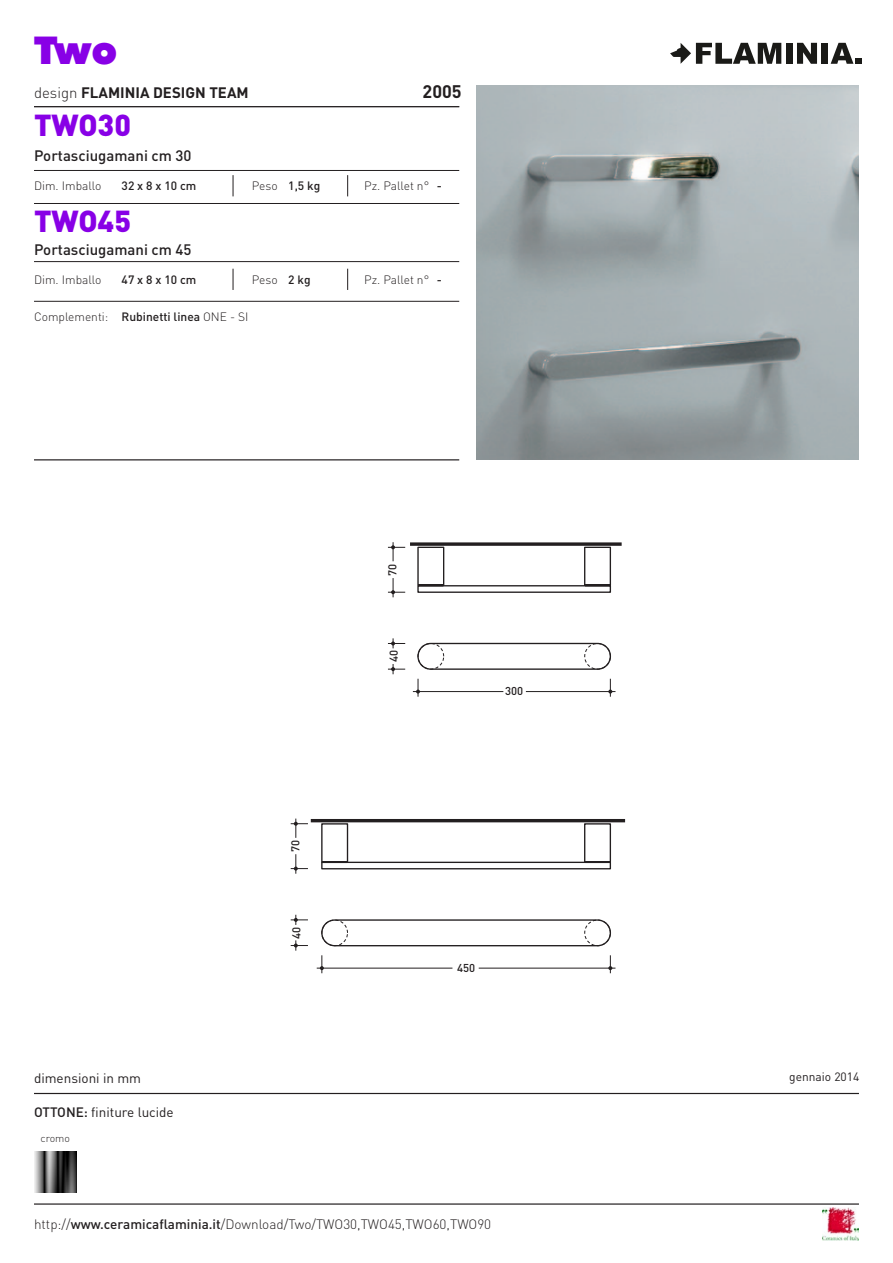
<style>
.page{position:relative;width:893px;height:1263px;background:#fff}
.page>*{position:absolute;margin:0;border:0;box-sizing:border-box;transform-origin:0 0}
.t1{font:800 39px "Avenir Next LT Pro";color:#8800e6}
.t2{font:900 30px "DIN";color:#8800e6}
.t3{font:700 18px "DIN";color:#231f20}
.t4{font:500 15px "DIN";color:#231f20}
.t5{font:700 15px "DIN";color:#231f20}
.t6{font:300 13.5px "DIN";color:#231f20}
.t7{font:13.5px "DIN";color:#231f20}
.t8{font:300 12px "DIN";color:#231f20}
.t9{font:500 12px "DIN";color:#231f20}
.t10{font:12px "DIN";color:#231f20}
.t11{font:500 11.25px "DIN";color:#231f20}
.t12{font:300 10.5px "DIN";color:#231f20}
.s1{font-weight:300}
.s2{font-weight:500}
</style>
<div class="page">
<hr style="left:34px;top:1203px;width:825px;height:2px;background:#231f20">
<img style="left:822px;top:1208px;width:37px;height:32px">
<svg style="left:670px;top:43px;width:111px;height:21px"></svg>
<div style="left:786px;top:43px;width:6px;height:21px;background:#1a1a17"></div>
<svg style="left:797px;top:43px;width:20px;height:21px"></svg>
<div style="left:822px;top:43px;width:6px;height:21px;background:#1a1a17"></div>
<svg style="left:831px;top:43px;width:30px;height:21px"></svg>
<hr style="left:34px;top:459px;width:425px;height:1px;background:#231f20">
<hr style="left:34px;top:170px;width:425px;height:1px;background:#231f20">
<hr style="left:34px;top:261px;width:425px;height:1px;background:#231f20">
<hr style="left:34px;top:203px;width:425px;height:1px;background:#231f20">
<svg style="left:233px;top:175px;width:1px;height:21px"></svg>
<svg style="left:347px;top:175px;width:1px;height:21px"></svg>
<svg style="left:233px;top:269px;width:1px;height:21px"></svg>
<svg style="left:347px;top:269px;width:1px;height:21px"></svg>
<hr style="left:34px;top:106px;width:425px;height:1px;background:#231f20">
<hr style="left:34px;top:301px;width:425px;height:1px;background:#231f20">
<img style="left:476px;top:85px;width:383px;height:374px">
<svg style="left:417px;top:546px;width:195px;height:124px"></svg>
<svg style="left:410px;top:542px;width:212px;height:4px"></svg>
<svg style="left:388px;top:578px;width:17px;height:19px"></svg>
<svg style="left:388px;top:542px;width:17px;height:19px"></svg>
<svg style="left:388px;top:664px;width:17px;height:10px"></svg>
<svg style="left:388px;top:638px;width:17px;height:10px"></svg>
<hr style="left:413px;top:691px;width:90px;height:1px;background:#231f20">
<hr style="left:526px;top:691px;width:89px;height:1px;background:#231f20">
<svg style="left:416px;top:679px;width:4px;height:18px"></svg>
<svg style="left:608px;top:679px;width:4px;height:18px"></svg>
<svg style="left:320px;top:822px;width:292px;height:125px"></svg>
<hr style="left:311px;top:819px;width:314px;height:3px;background:#231f20">
<svg style="left:291px;top:854px;width:17px;height:20px"></svg>
<svg style="left:291px;top:818px;width:17px;height:20px"></svg>
<svg style="left:291px;top:940px;width:17px;height:11px"></svg>
<svg style="left:291px;top:915px;width:17px;height:10px"></svg>
<hr style="left:317px;top:968px;width:135px;height:1px;background:#231f20">
<hr style="left:479px;top:968px;width:136px;height:1px;background:#231f20">
<svg style="left:320px;top:955px;width:4px;height:18px"></svg>
<svg style="left:608px;top:955px;width:4px;height:18px"></svg>
<img style="left:35px;top:1151px;width:42px;height:42px">
<hr style="left:34px;top:1093px;width:825px;height:1px;background:#231f20">
<h1 class="t1" style="left:34px;top:26px;width:85px">Two</h1>
<p class="t5" style="left:34px;top:82px;width:216px"><span class="s1">design</span> FLAMINIA DESIGN TEAM</p>
<h3 class="t3" style="left:423px;top:79px;width:41px">2005</h3>
<h2 class="t2" style="left:34px;top:105px;width:98px">TWO30</h2>
<p class="t4" style="left:34px;top:146px;width:159px">Portasciugamani cm 30</p>
<p class="t8" style="left:34px;top:178px;width:69px">Dim. Imballo</p>
<p class="t9" style="left:122px;top:178px;width:76px">32 x 8 x 10 cm</p>
<p class="t9" style="left:252px;top:178px;width:70px"><span class="s1">Peso</span> 1,5 kg</p>
<p class="t8" style="left:364px;top:178px;width:79px">Pz. Pallet n° <span class="s2">-</span></p>
<h2 class="t2" style="left:34px;top:201px;width:98px">TWO45</h2>
<p class="t4" style="left:34px;top:240px;width:159px">Portasciugamani cm 45</p>
<p class="t8" style="left:34px;top:272px;width:69px">Dim. Imballo</p>
<p class="t9" style="left:122px;top:272px;width:76px">47 x 8 x 10 cm</p>
<p class="t8" style="left:252px;top:272px;width:60px">Peso <span class="s2">2 kg</span></p>
<p class="t8" style="left:364px;top:272px;width:79px">Pz. Pallet n° <span class="s2">-</span></p>
<p class="t8" style="left:34px;top:309px;width:216px">Complementi: <span class="s2">Rubinetti linea</span> One - SI</p>
<p class="t11" style="left:288px;top:852px;width:14px;rotate:-90deg">70</p>
<p class="t11" style="left:289px;top:939px;width:14px;rotate:-90deg">40</p>
<p class="t11" style="left:385px;top:576px;width:14px;rotate:-90deg">70</p>
<p class="t11" style="left:386px;top:662px;width:14px;rotate:-90deg">40</p>
<p class="t11" style="left:505px;top:684px;width:20px">300</p>
<p class="t11" style="left:457px;top:960px;width:20px">450</p>
<p class="t7" style="left:34px;top:1069px;width:109px">dimensioni in mm</p>
<p class="t10" style="left:789px;top:1069px;width:72px">gennaio 2014</p>
<p class="t7" style="left:34px;top:1103px;width:141px"><span class="s2">Ottone:</span> finiture lucide</p>
<p class="t12" style="left:41px;top:1132px;width:31px">cromo</p>
<p class="t6" style="left:34px;top:1216px;width:459px">http://<span class="s2">www.ceramicaflaminia.it</span>/Download/Two/TWO30,TWO45,TWO60,TWO90</p>
</div>
